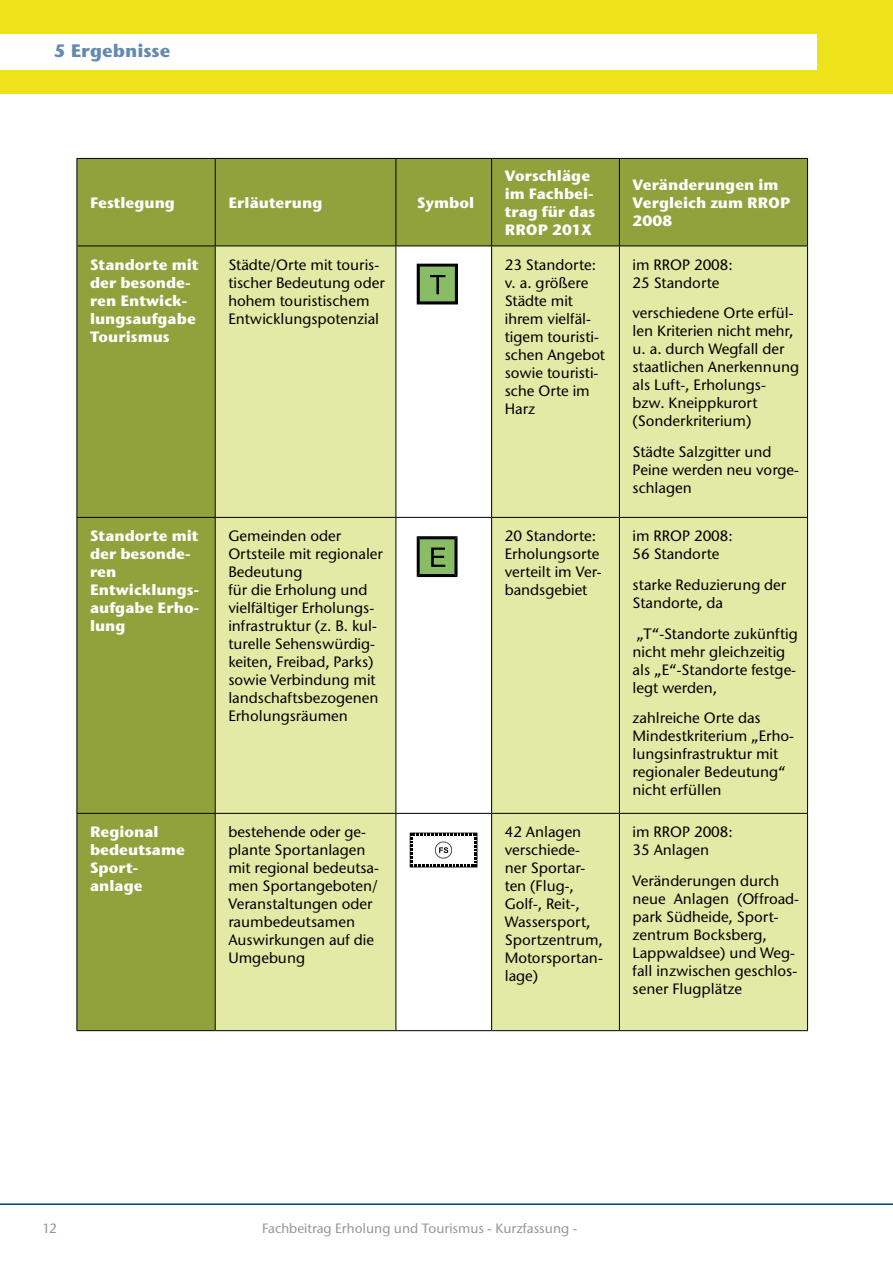
<style>
.page{position:relative;width:893px;height:1263px;background:#fff}
.page>*{position:absolute;margin:0;border:0;box-sizing:border-box;transform-origin:0 0}
.t1{font:700 18px "Stone Sans ITC Std";color:#658ab1}
.t2{font:500 15px/18px "Stone Sans ITC Std";color:#000}
.t3{font:700 15px/18px "Stone Sans ITC Std";color:#fff}
.t4{font:500 13.5px "Stone Sans ITC Std";color:#939598}
</style>
<div class="page">
<hr style="left:0;top:1203px;width:893px;height:2px;background:#004678">
<div style="left:0;top:0;width:893px;height:94px;background:#eee21b"></div>
<div style="left:78px;top:159px;width:729px;height:871px;background:#91a23d"></div>
<svg style="left:216px;top:247px;width:591px;height:783px;background:#e6ecb2"></svg>
<hr style="left:77px;top:246px;width:1px;height:271px;background:#000">
<hr style="left:215px;top:246px;width:1px;height:271px;background:#000">
<hr style="left:396px;top:246px;width:1px;height:271px;background:#000">
<hr style="left:491px;top:246px;width:1px;height:271px;background:#000">
<hr style="left:619px;top:246px;width:1px;height:271px;background:#000">
<hr style="left:807px;top:246px;width:1px;height:271px;background:#000">
<hr style="left:77px;top:517px;width:138px;height:1px;background:#000">
<hr style="left:77px;top:518px;width:1px;height:295px;background:#000">
<hr style="left:215px;top:517px;width:181px;height:1px;background:#000">
<hr style="left:215px;top:518px;width:1px;height:295px;background:#000">
<hr style="left:396px;top:517px;width:96px;height:1px;background:#000">
<hr style="left:396px;top:518px;width:1px;height:295px;background:#000">
<hr style="left:492px;top:517px;width:127px;height:1px;background:#000">
<hr style="left:491px;top:518px;width:1px;height:295px;background:#000">
<hr style="left:619px;top:517px;width:189px;height:1px;background:#000">
<hr style="left:619px;top:518px;width:1px;height:295px;background:#000">
<hr style="left:807px;top:518px;width:1px;height:295px;background:#000">
<hr style="left:77px;top:813px;width:138px;height:1px;background:#000">
<hr style="left:77px;top:814px;width:1px;height:216px;background:#000">
<hr style="left:215px;top:813px;width:181px;height:1px;background:#000">
<hr style="left:215px;top:814px;width:1px;height:216px;background:#000">
<hr style="left:396px;top:813px;width:96px;height:1px;background:#000">
<hr style="left:396px;top:814px;width:1px;height:216px;background:#000">
<hr style="left:492px;top:813px;width:127px;height:1px;background:#000">
<hr style="left:491px;top:814px;width:1px;height:216px;background:#000">
<hr style="left:619px;top:813px;width:189px;height:1px;background:#000">
<hr style="left:619px;top:814px;width:1px;height:216px;background:#000">
<hr style="left:807px;top:814px;width:1px;height:216px;background:#000">
<hr style="left:77px;top:1030px;width:138px;height:1px;background:#000">
<hr style="left:215px;top:1030px;width:181px;height:1px;background:#000">
<hr style="left:396px;top:1030px;width:96px;height:1px;background:#000">
<hr style="left:492px;top:1030px;width:127px;height:1px;background:#000">
<hr style="left:619px;top:1030px;width:189px;height:1px;background:#000">
<hr style="left:77px;top:158px;width:138px;height:1px;background:#000">
<hr style="left:77px;top:159px;width:1px;height:87px;background:#000">
<hr style="left:215px;top:158px;width:181px;height:1px;background:#000">
<hr style="left:215px;top:159px;width:1px;height:87px;background:#000">
<hr style="left:396px;top:158px;width:96px;height:1px;background:#000">
<hr style="left:396px;top:159px;width:1px;height:87px;background:#000">
<hr style="left:492px;top:158px;width:127px;height:1px;background:#000">
<hr style="left:491px;top:159px;width:1px;height:87px;background:#000">
<hr style="left:619px;top:158px;width:189px;height:1px;background:#000">
<hr style="left:619px;top:159px;width:1px;height:87px;background:#000">
<hr style="left:807px;top:159px;width:1px;height:87px;background:#000">
<hr style="left:77px;top:246px;width:138px;height:1px;background:#000">
<hr style="left:215px;top:246px;width:181px;height:1px;background:#000">
<hr style="left:396px;top:246px;width:96px;height:1px;background:#000">
<hr style="left:492px;top:246px;width:127px;height:1px;background:#000">
<hr style="left:619px;top:246px;width:189px;height:1px;background:#000">
<div style="left:0;top:35px;width:816px;height:35px;background:#fff"></div>
<svg style="left:417px;top:536px;width:41px;height:41px;background:#5c7d46"></svg>
<svg style="left:417px;top:264px;width:41px;height:40px;background:#5f8247"></svg>
<svg style="left:410px;top:833px;width:67px;height:35px"></svg>
<p class="t1" style="left:54px;top:39px;width:118px">5 Ergebnisse</p>
<p class="t3" style="left:90px;top:193px;width:86px">Festlegung</p>
<p class="t3" style="left:228px;top:193px;width:96px">Erläuterung</p>
<p class="t3" style="left:417px;top:193px;width:58px">Symbol</p>
<p class="t3" style="left:505px;top:166px;width:92px">Vorschläge im Fachbei&shy;trag für das<br>RROP 201X</p>
<p class="t3" style="left:633px;top:175px;width:159px">Veränderungen im<br>Vergleich zum RROP<br>2008</p>
<p class="t3" style="left:90px;top:255px;width:110px">Standorte mit der besonde&shy;ren Entwick&shy;lungsaufgabe<br>Tourismus</p>
<p class="t2" style="left:228px;top:255px;width:158px">Städte/Orte mit touris&shy;tischer Bedeutung oder hohem touristischem<br>Entwicklungspotenzial</p>
<p class="t2" style="left:505px;top:255px;width:102px">23 Standorte: v. a. größere<br>Städte mit ihrem vielfäl&shy;tigem touristi&shy;schen Angebot sowie touristi&shy;sche Orte im<br>Harz</p>
<p class="t2" style="left:633px;top:255px;width:102px">im RROP 2008:<br>25 Standorte</p>
<p class="t2" style="left:633px;top:304px;width:168px">verschiedene Orte erfül&shy;len Kriterien nicht mehr, u. a. durch Wegfall der staatlichen Anerkennung als Luft-, Erholungs&shy;bzw. Kneippkurort (Sonderkriterium)</p>
<p class="t2" style="left:633px;top:443px;width:168px">Städte Salzgitter und<br>Peine werden neu vorge&shy;schlagen</p>
<p class="t3" style="left:90px;top:527px;width:111px">Standorte mit der besonde&shy;ren<br>Entwicklungs&shy;aufgabe Erho&shy;lung</p>
<p class="t2" style="left:228px;top:527px;width:156px">Gemeinden oder<br>Ortsteile mit regionaler<br>Bedeutung<br>für die Erholung und vielfältiger Erholungs&shy;infrastruktur (z. B. kul&shy;turelle Sehenswürdig&shy;keiten, Freibad, Parks) sowie Verbindung mit landschaftsbezogenen<br>Erholungsräumen</p>
<p class="t2" style="left:505px;top:527px;width:98px">20 Standorte:<br>Erholungsorte verteilt im Ver&shy;bandsgebiet</p>
<p class="t2" style="left:633px;top:527px;width:102px">im RROP 2008:<br>56 Standorte</p>
<p class="t2" style="left:633px;top:575px;width:155px">starke Reduzierung der<br>Standorte, da</p>
<p class="t2" style="left:633px;top:624px;width:167px">„T“-Standorte zukünftig nicht mehr gleichzeitig als „E“-Standorte festge&shy;legt werden,</p>
<p class="t2" style="left:633px;top:709px;width:163px">zahlreiche Orte das<br>Mindestkriterium „Erho&shy;lungsinfrastruktur mit regionaler Bedeutung“ nicht erfüllen</p>
<p class="t3" style="left:90px;top:822px;width:96px">Regional bedeutsame<br>Sport&shy;anlage</p>
<p class="t2" style="left:228px;top:823px;width:152px">bestehende oder ge&shy;plante Sportanlagen mit regional bedeutsa&shy;men Sportangeboten/<br>Veranstaltungen oder raumbedeutsamen<br>Auswirkungen auf die<br>Umgebung</p>
<p class="t2" style="left:505px;top:823px;width:100px">42 Anlagen verschiede&shy;ner Sportar&shy;ten (Flug-,<br>Golf-, Reit-,<br>Wassersport,<br>Sportzentrum,<br>Motorsportan&shy;lage)</p>
<p class="t2" style="left:633px;top:823px;width:102px">im RROP 2008:<br>35 Anlagen</p>
<p class="t2" style="left:633px;top:871px;width:168px">Veränderungen durch neue Anlagen (Offroad&shy;park Südheide, Sport&shy;zentrum Bocksberg,<br>Lappwaldsee) und Weg&shy;fall inzwischen geschlos&shy;sener Flugplätze</p>
<p class="t4" style="left:43px;top:1220px;width:16px">12</p>
<p class="t4" style="left:262px;top:1220px;width:316px">Fachbeitrag Erholung und Tourismus - Kurzfassung -</p>
</div>
